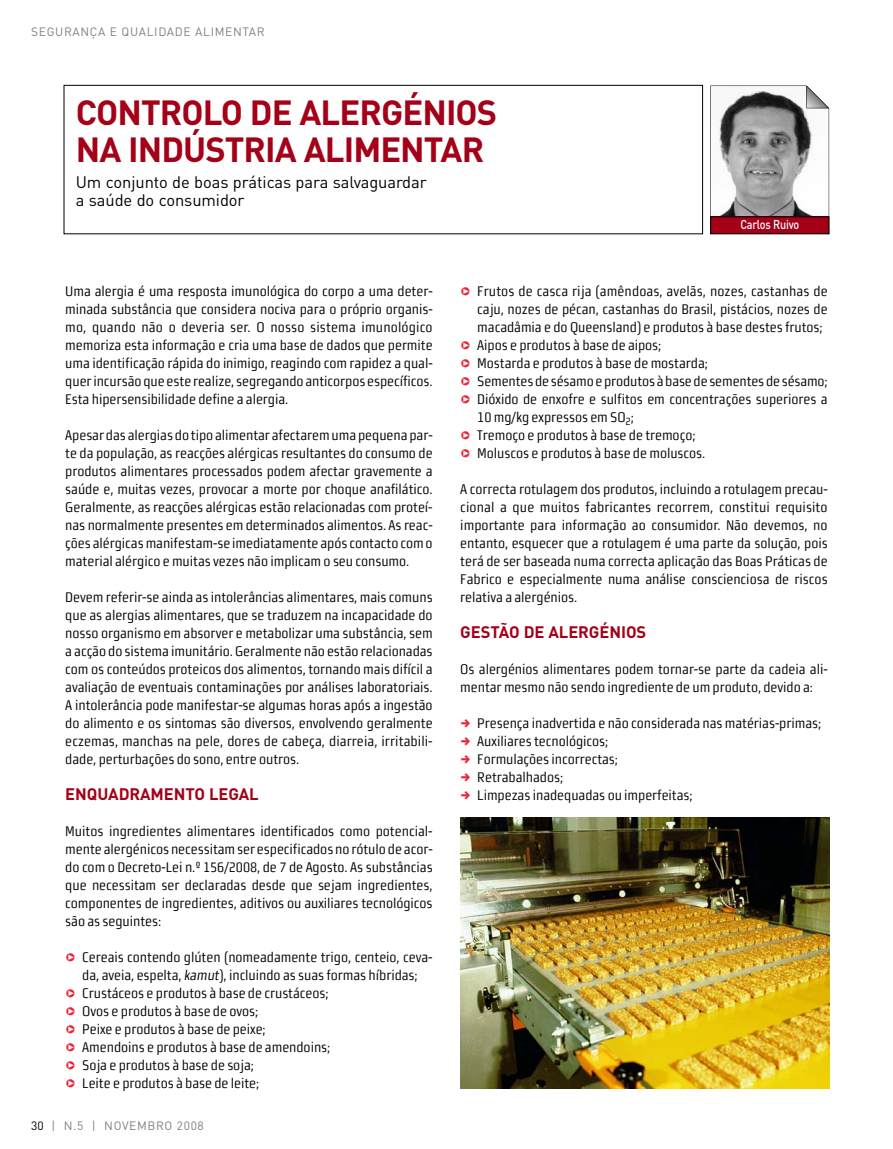
<style>
.page{position:relative;width:893px;height:1149px;background:#fff}
.page>*{position:absolute;margin:0;border:0;box-sizing:border-box;transform-origin:0 0}
.t1{font:700 34.5px/37.5px "DIN";letter-spacing:-.025em;color:#a40118}
.t2{font:16.5px/18px "DIN";letter-spacing:-.005em;color:#000}
.t3{font:700 16.5px "DIN";letter-spacing:-.005em;color:#a40118}
.t4{font:13.95px/18px "Morgan Sn Cn Lining";letter-spacing:-.005em;color:#000;text-align:justify}
.t5{font:500 12.75px "DIN";letter-spacing:-.02em;color:#fff;scale:.85 1}
.t6{font:12px "DIN";letter-spacing:.05em;color:#808080}
.s1{color:#ee2539}
.s2{font-style:italic}
.s3{color:#000}
</style>
<div class="page">
<div style="left:64px;top:85px;width:639px;height:149px;border:1px solid #000"></div>
<svg style="left:710px;top:85px;width:119px;height:149px"></svg>
<img style="left:460px;top:817px;width:369px;height:270px">
<p class="t6" style="left:31px;top:28px;width:235px">SEGURANÇA E QUALIDADE ALIMENTAR</p>
<h1 class="t1" style="left:76px;top:98px;width:423px">CONTROLO DE ALERGÉNIOS<br>NA INDÚSTRIA ALIMENTAR</h1>
<p class="t2" style="left:76px;top:175px;width:352px">Um conjunto de boas práticas para salvaguardar a saúde do consumidor</p>
<p class="t5" style="left:740px;top:220px;width:71px">Carlos Ruivo</p>
<p class="t4" style="left:65px;top:283px;width:369px">Uma alergia é uma resposta imunológica do corpo a uma deter&shy;minada substância que considera nociva para o próprio organis&shy;mo, quando não o deveria ser. O nosso sistema imunológico memoriza esta informação e cria uma base de dados que permite uma identificação rápida do inimigo, reagindo com rapidez a qual&shy;quer incursão que este realize, segregando anticorpos específicos.<br>Esta hipersensibilidade define a alergia.</p>
<p class="t4" style="left:65px;top:427px;width:369px">Apesar das alergias do tipo alimentar afectarem uma pequena par&shy;te da população, as reacções alérgicas resultantes do consumo de produtos alimentares processados podem afectar gravemente a saúde e, muitas vezes, provocar a morte por choque anafilático.<br>Geralmente, as reacções alérgicas estão relacionadas com proteí&shy;nas normalmente presentes em determinados alimentos. As reac&shy;ções alérgicas manifestam-se imediatamente após contacto com o material alérgico e muitas vezes não implicam o seu consumo.</p>
<p class="t4" style="left:65px;top:589px;width:369px">Devem referir-se ainda as intolerâncias alimentares, mais comuns que as alergias alimentares, que se traduzem na incapacidade do nosso organismo em absorver e metabolizar uma substância, sem a acção do sistema imunitário. Geralmente não estão relacionadas com os conteúdos proteicos dos alimentos, tornando mais difícil a avaliação de eventuais contaminações por análises laboratoriais.<br>A intolerância pode manifestar-se algumas horas após a ingestão do alimento e os sintomas são diversos, envolvendo geralmente eczemas, manchas na pele, dores de cabeça, diarreia, irritabili&shy;dade, perturbações do sono, entre outros.</p>
<p class="t3" style="left:65px;top:788px;width:195px">ENQUADRAMENTO LEGAL</p>
<p class="t4" style="left:65px;top:823px;width:369px">Muitos ingredientes alimentares identificados como potencial&shy;mente alergénicos necessitam ser especificados no rótulo de acor&shy;do com o Decreto-Lei n.º 156/2008, de 7 de Agosto. As substâncias que necessitam ser declaradas desde que sejam ingredientes, componentes de ingredientes, aditivos ou auxiliares tecnológicos são as seguintes:</p>
<p class="t4" style="left:65px;top:949px;width:369px;text-align:center"><span class="s1">❑</span> Cereais contendo glúten (nomeadamente trigo, centeio, ceva&shy;da, aveia, espelta, <span class="s2">kamut</span>), incluindo as suas formas híbridas;</p>
<p class="t4" style="left:65px;top:985px;width:265px"><span class="s1">❑</span> Crustáceos e produtos à base de crustáceos;</p>
<p class="t4" style="left:65px;top:1003px;width:195px"><span class="s1">❑</span> Ovos e produtos à base de ovos;</p>
<p class="t4" style="left:65px;top:1021px;width:202px"><span class="s1">❑</span> Peixe e produtos à base de peixe;</p>
<p class="t4" style="left:65px;top:1039px;width:267px"><span class="s1">❑</span> Amendoins e produtos à base de amendoins;</p>
<p class="t4" style="left:65px;top:1057px;width:190px"><span class="s1">❑</span> Soja e produtos à base de soja;</p>
<p class="t4" style="left:65px;top:1075px;width:196px"><span class="s1">❑</span> Leite e produtos à base de leite;</p>
<p class="t6" style="left:31px;top:1121px;width:174px"><span class="s3">30</span> | N.5 | NOVEMBRO 2008</p>
<p class="t4" style="left:477px;top:283px;width:352px;text-indent:-17px"><span class="s1">❑</span> Frutos de casca rija (amêndoas, avelãs, nozes, castanhas de caju, nozes de pécan, castanhas do Brasil, pistácios, nozes de macadâmia e do Queensland) e produtos à base destes frutos;</p>
<p class="t4" style="left:460px;top:337px;width:203px"><span class="s1">❑</span> Aipos e produtos à base de aipos;</p>
<p class="t4" style="left:460px;top:355px;width:249px"><span class="s1">❑</span> Mostarda e produtos à base de mostarda;</p>
<p class="t4" style="left:460px;top:373px;width:369px"><span class="s1">❑</span> Sementes de sésamo e produtos à base de sementes de sésamo;</p>
<p class="t4" style="left:477px;top:391px;width:352px;text-indent:-17px"><span class="s1">❑</span> Dióxido de enxofre e sulfitos em concentrações superiores a<br>10 mg/kg expressos em SO<sub>2</sub>;</p>
<p class="t4" style="left:460px;top:427px;width:237px"><span class="s1">❑</span> Tremoço e produtos à base de tremoço;</p>
<p class="t4" style="left:460px;top:445px;width:247px"><span class="s1">❑</span> Moluscos e produtos à base de moluscos.</p>
<p class="t4" style="left:460px;top:481px;width:369px">A correcta rotulagem dos produtos, incluindo a rotulagem precau&shy;cional a que muitos fabricantes recorrem, constitui requisito importante para informação ao consumidor. Não devemos, no entanto, esquecer que a rotulagem é uma parte da solução, pois terá de ser baseada numa correcta aplicação das Boas Práticas de Fabrico e especialmente numa análise conscienciosa de riscos relativa a alergénios.</p>
<p class="t3" style="left:460px;top:626px;width:188px">GESTÃO DE ALERGÉNIOS</p>
<p class="t4" style="left:460px;top:661px;width:369px">Os alergénios alimentares podem tornar-se parte da cadeia ali&shy;mentar mesmo não sendo ingrediente de um produto, devido a:</p>
<p class="t4" style="left:477px;top:715px;width:345px;text-align:left">Presença inadvertida e não considerada nas matérias-primas; Auxiliares tecnológicos;<br>Formulações incorrectas;<br>Retrabalhados;<br>Limpezas inadequadas ou imperfeitas;</p>
</div>
